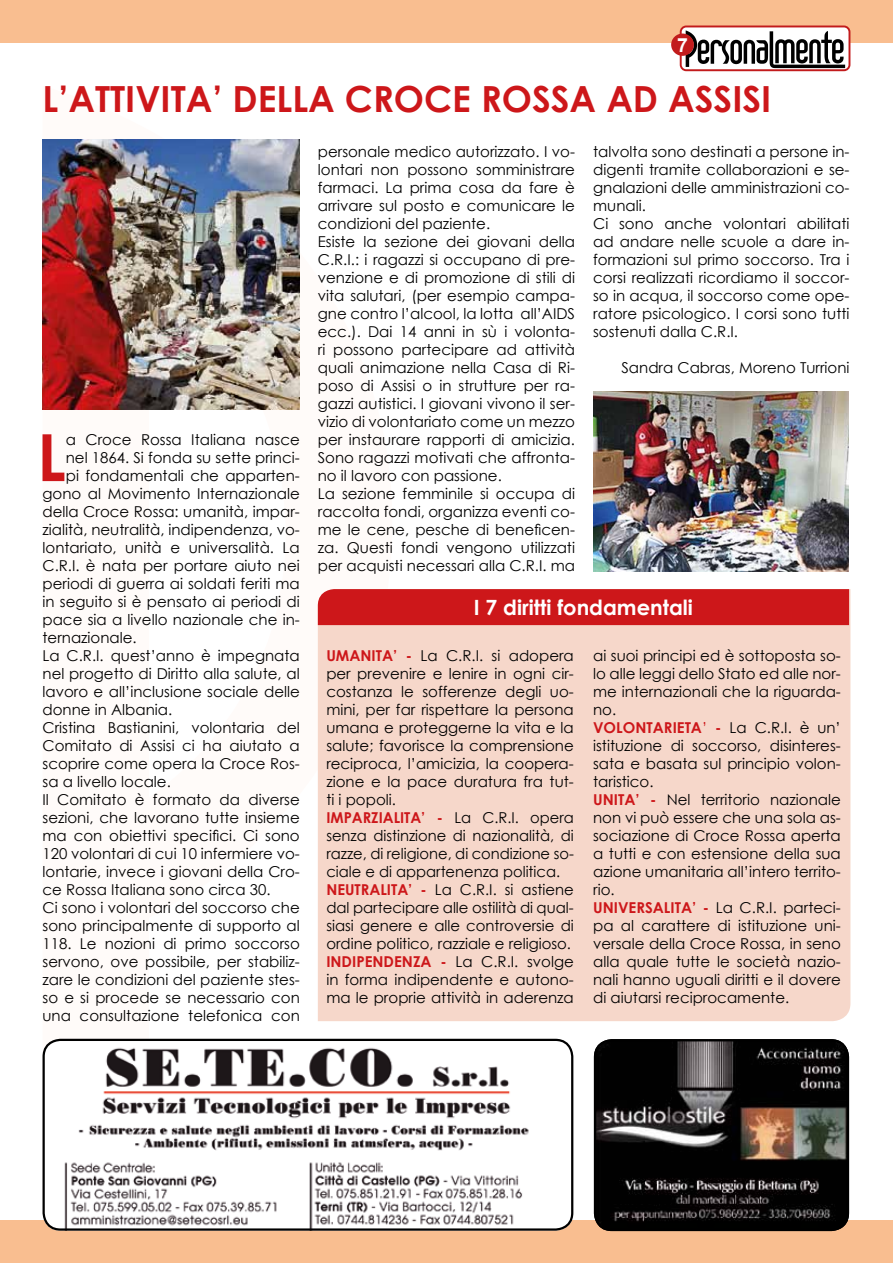
<style>
.page{position:relative;width:893px;height:1263px;background:#fff}
.page>*{position:absolute;margin:0;border:0;box-sizing:border-box;transform-origin:0 0}
.t1{font:700 65.1px "Century Gothic";color:#cd171a}
.t2{font:700 36px "Century Gothic";color:#cd171a}
.t3{font:700 21px "Century Gothic";color:#fff}
.t4{font:700 19.5px "Arial";color:#fff}
.t5{font:15px/18px "Century Gothic";color:#000}
.s1{font-weight:700;color:#cd171a}
.s2{color:#cd171a}
</style>
<div class="page">
<div style="left:0;top:0;width:893px;height:43px;background:#f9be90"></div>
<div style="left:0;top:1220px;width:893px;height:43px;background:#f9be90"></div>
<img style="left:43px;top:1039px;width:530px;height:192px">
<div style="left:43px;top:1039px;width:530px;height:192px;border:2px solid #000;border-radius:17px"></div>
<img style="left:594px;top:1039px;width:255px;height:192px">
<div style="left:594px;top:1039px;width:255px;height:192px;border:2px solid #000;border-radius:17px"></div>
<div style="left:681px;top:26px;width:168px;height:44px;background:#fff;border-radius:6px"></div>
<div style="left:680px;top:26px;width:170px;height:45px;border:2px solid #c21b1c;border-radius:6px"></div>
<div style="left:671px;top:34px;width:23px;height:22px;background:#c21b1c;border-radius:50%"></div>
<svg style="left:686px;top:30px;width:159px;height:38px"></svg>
<div style="left:318px;top:589px;width:532px;height:432px;background:#f6d7ca"></div>
<div style="left:318px;top:589px;width:531px;height:36px;background:#cd171a"></div>
<img style="left:43px;top:139px;width:256px;height:270px">
<img style="left:593px;top:391px;width:255px;height:180px">
<h3 class="t4" style="left:677px;top:32px;width:12px">7</h3>
<h2 class="t2" style="left:43px;top:72px;width:730px">L’ATTIVITA’ DELLA CROCE ROSSA AD ASSISI</h2>
<h1 class="t1" style="left:37px;top:408px;width:30px">L</h1>
<p class="t5" style="left:66px;top:430px;width:235px">a Croce Rossa Italiana nasce</p>
<p class="t5" style="left:66px;top:448px;width:235px">nel 1864. Si fonda su sette princi-</p>
<p class="t5" style="left:66px;top:466px;width:235px">pi fondamentali che apparten-</p>
<p class="t5" style="left:43px;top:484px;width:259px">gono al Movimento Internazionale</p>
<p class="t5" style="left:43px;top:502px;width:259px">della Croce Rossa: umanità, impar-</p>
<p class="t5" style="left:43px;top:520px;width:259px">zialità, neutralità, indipendenza, vo-</p>
<p class="t5" style="left:43px;top:538px;width:259px">lontariato, unità e universalità. La</p>
<p class="t5" style="left:43px;top:556px;width:259px">C.R.I. è nata per portare aiuto nei</p>
<p class="t5" style="left:43px;top:574px;width:259px">periodi di guerra ai soldati feriti ma</p>
<p class="t5" style="left:43px;top:592px;width:259px">in seguito si è pensato ai periodi di</p>
<p class="t5" style="left:43px;top:610px;width:259px">pace sia a livello nazionale che in-</p>
<p class="t5" style="left:43px;top:628px;width:96px">ternazionale.</p>
<p class="t5" style="left:43px;top:646px;width:259px">La C.R.I. quest’anno è impegnata</p>
<p class="t5" style="left:43px;top:664px;width:259px">nel progetto di Diritto alla salute, al</p>
<p class="t5" style="left:43px;top:682px;width:259px">lavoro e all’inclusione sociale delle</p>
<p class="t5" style="left:43px;top:700px;width:131px">donne in Albania.</p>
<p class="t5" style="left:43px;top:718px;width:259px">Cristina Bastianini, volontaria del</p>
<p class="t5" style="left:43px;top:736px;width:259px">Comitato di Assisi ci ha aiutato a</p>
<p class="t5" style="left:43px;top:754px;width:259px">scoprire come opera la Croce Ros-</p>
<p class="t5" style="left:43px;top:772px;width:130px">sa a livello locale.</p>
<p class="t5" style="left:43px;top:790px;width:259px">Il Comitato è formato da diverse</p>
<p class="t5" style="left:43px;top:808px;width:259px">sezioni, che lavorano tutte insieme</p>
<p class="t5" style="left:43px;top:826px;width:259px">ma con obiettivi specifici. Ci sono</p>
<p class="t5" style="left:43px;top:844px;width:259px">120 volontari di cui 10 infermiere vo-</p>
<p class="t5" style="left:43px;top:862px;width:259px">lontarie, invece i giovani della Cro-</p>
<p class="t5" style="left:43px;top:880px;width:229px">ce Rossa Italiana sono circa 30.</p>
<p class="t5" style="left:43px;top:898px;width:259px">Ci sono i volontari del soccorso che</p>
<p class="t5" style="left:43px;top:916px;width:259px">sono principalmente di supporto al</p>
<p class="t5" style="left:43px;top:934px;width:259px">118. Le nozioni di primo soccorso</p>
<p class="t5" style="left:43px;top:952px;width:259px">servono, ove possibile, per stabiliz-</p>
<p class="t5" style="left:43px;top:970px;width:259px">zare le condizioni del paziente stes-</p>
<p class="t5" style="left:43px;top:988px;width:259px">so e si procede se necessario con</p>
<p class="t5" style="left:43px;top:1006px;width:259px">una consultazione telefonica con</p>
<p class="t5" style="left:318px;top:142px;width:259px">personale medico autorizzato. I vo&shy;lontari non possono somministrare farmaci. La prima cosa da fare è arrivare sul posto e comunicare le condizioni del paziente.<br>Esiste la sezione dei giovani della C.R.I.: i ragazzi si occupano di pre&shy;venzione e di promozione di stili di vita salutari, (per esempio campa&shy;gne contro l’alcool, la lotta all’AIDS ecc.). Dai 14 anni in sù i volonta&shy;ri possono partecipare ad attività quali animazione nella Casa di Ri&shy;poso di Assisi o in strutture per ra&shy;gazzi autistici. I giovani vivono il ser&shy;vizio di volontariato come un mezzo per instaurare rapporti di amicizia.<br>Sono ragazzi motivati che affronta&shy;no il lavoro con passione.<br>La sezione femminile si occupa di raccolta fondi, organizza eventi co&shy;me le cene, pesche di beneficen&shy;za. Questi fondi vengono utilizzati per acquisti necessari alla C.R.I. ma</p>
<p class="t5" style="left:593px;top:142px;width:258px">talvolta sono destinati a persone in&shy;digenti tramite collaborazioni e se&shy;gnalazioni delle amministrazioni co&shy;munali.<br>Ci sono anche volontari abilitati ad andare nelle scuole a dare in&shy;formazioni sul primo soccorso. Tra i corsi realizzati ricordiamo il soccor&shy;so in acqua, il soccorso come ope&shy;ratore psicologico. I corsi sono tutti sostenuti dalla C.R.I.</p>
<p class="t5" style="left:621px;top:358px;width:230px">Sandra Cabras, Moreno Turrioni</p>
<h3 class="t3" style="left:474px;top:591px;width:221px">I 7 diritti fondamentali</h3>
<p class="t5" style="left:326px;top:646px;width:249px"><span class="s1">UMANITA’ -</span> La C.R.I. si adopera per prevenire e lenire in ogni cir&shy;costanza le sofferenze degli uo&shy;mini, per far rispettare la persona umana e proteggerne la vita e la salute; favorisce la comprensione reciproca, l’amicizia, la coopera&shy;zione e la pace duratura fra tut&shy;ti i popoli.<br><span class="s1">IMPARZIALITA’ -</span> La C.R.I. opera senza distinzione di nazionalità, di razze, di religione, di condizione so&shy;ciale e di appartenenza politica.<br><span class="s1">NEUTRALITA’ -</span> La C.R.I. si astiene dal partecipare alle ostilità di qual&shy;siasi genere e alle controversie di ordine politico, razziale e religioso.<br><span class="s1">INDIPENDENZA -</span> La C.R.I. svolge in forma indipendente e autono&shy;ma le proprie attività in aderenza</p>
<p class="t5" style="left:593px;top:646px;width:249px">ai suoi principi ed è sottoposta so&shy;lo alle leggi dello Stato ed alle nor&shy;me internazionali che la riguarda&shy;no.<br><span class="s1">VOLONTARIETA</span><span class="s2">’</span> <span class="s1">-</span> La C.R.I. è un’ istituzione di soccorso, disinteres&shy;sata e basata sul principio volon&shy;taristico.<br><span class="s1">UNITA’ -</span> Nel territorio nazionale non vi può essere che una sola as&shy;sociazione di Croce Rossa aperta a tutti e con estensione della sua azione umanitaria all’intero territo&shy;rio.<br><span class="s1">UNIVERSALITA’ -</span> La C.R.I. parteci&shy;pa al carattere di istituzione uni&shy;versale della Croce Rossa, in seno alla quale tutte le società nazio&shy;nali hanno uguali diritti e il dovere di aiutarsi reciprocamente.</p>
</div>
